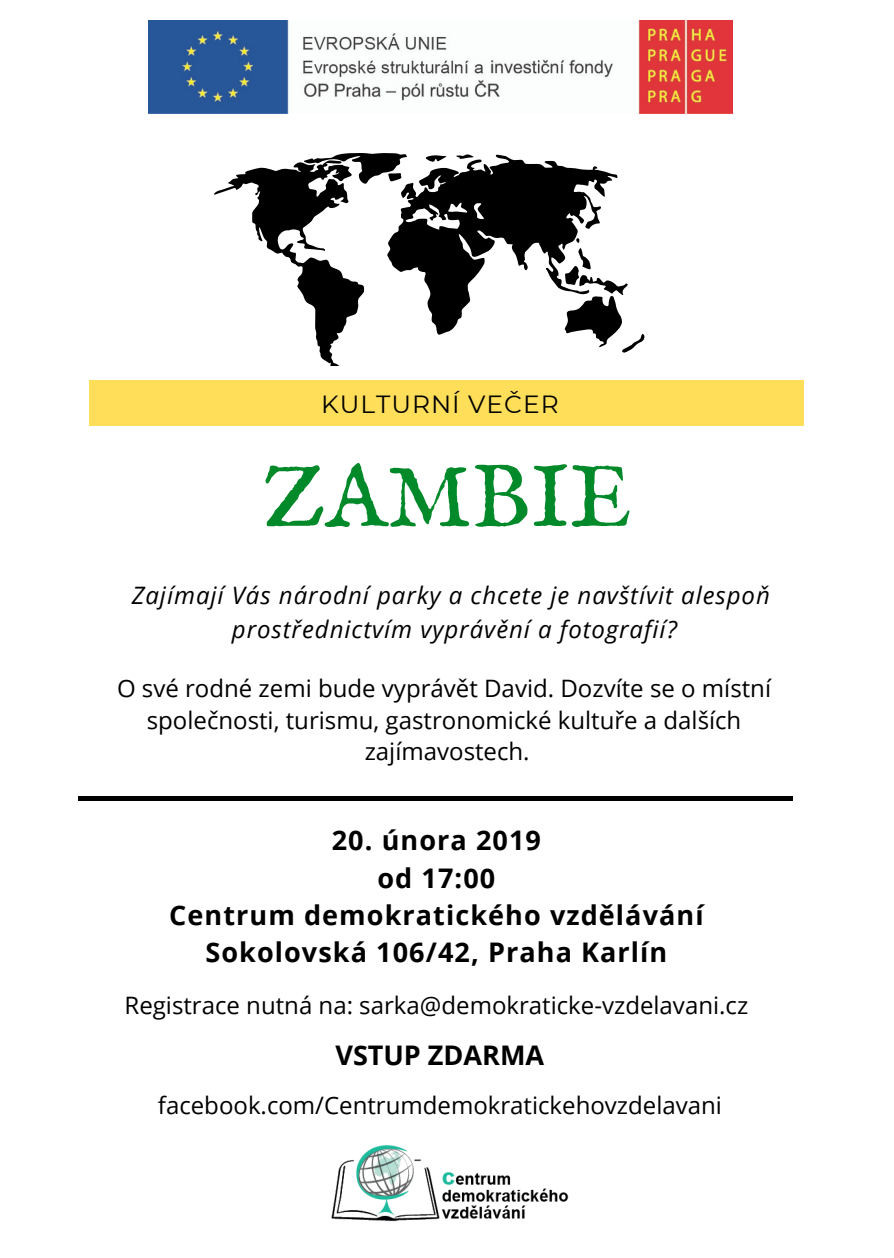
<style>
.page{position:relative;width:894px;height:1258px;background:#fff}
.page>*{position:absolute;margin:0;border:0;box-sizing:border-box;transform-origin:0 0}
.t1{font:90px "IM FELL English SC";color:#028929}
.t2{font:700 27px/37.2px "Open Sans";letter-spacing:.04em;color:#000;text-align:center}
.t3{font:700 27px "Open Sans";color:#000}
.t4{font:24.9px "Montserrat";letter-spacing:.04em;color:#000}
.t5{font:24px/31.5px "Open Sans";color:#000;text-align:center}
.t6{font:italic 24px/33.6px "Open Sans";letter-spacing:.04em;color:#000;text-align:center}
</style>
<div class="page">
<div style="left:89px;top:381px;width:714px;height:45px;background:#ffde59"></div>
<div style="left:79px;top:796px;width:713px;height:5px;background:#000"></div>
<svg style="left:214px;top:153px;width:430px;height:212px"></svg>
<img style="left:148px;top:21px;width:584px;height:92px">
<img style="left:331px;top:1145px;width:238px;height:77px">
<p class="t4" style="left:321px;top:389px;width:239px">KULTURNÍ VEČER</p>
<h1 class="t1" style="left:262px;top:445px;width:371px">ZAMBIE</h1>
<p class="t6" style="left:132px;top:578px;width:639px">Zajímají Vás národní parky a chcete je navštívit alespoň prostřednictvím vyprávění a fotografií?</p>
<p class="t5" style="left:117px;top:672px;width:655px">O své rodné zemi bude vyprávět David. Dozvíte se o místní společnosti, turismu, gastronomické kultuře a dalších zajímavostech.</p>
<p class="t2" style="left:169px;top:821px;width:536px">20. února 2019<br>od 17:00<br>Centrum demokratického vzdělávání<br>Sokolovská 106/42, Praha Karlín</p>
<p class="t5" style="left:124px;top:989px;width:625px">Registrace nutná na: sarka@demokraticke-vzdelavani.cz</p>
<p class="t3" style="left:335px;top:1036px;width:210px">VSTUP ZDARMA</p>
<p class="t5" style="left:158px;top:1088px;width:565px">facebook.com/Centrumdemokratickehovzdelavani</p>
</div>
